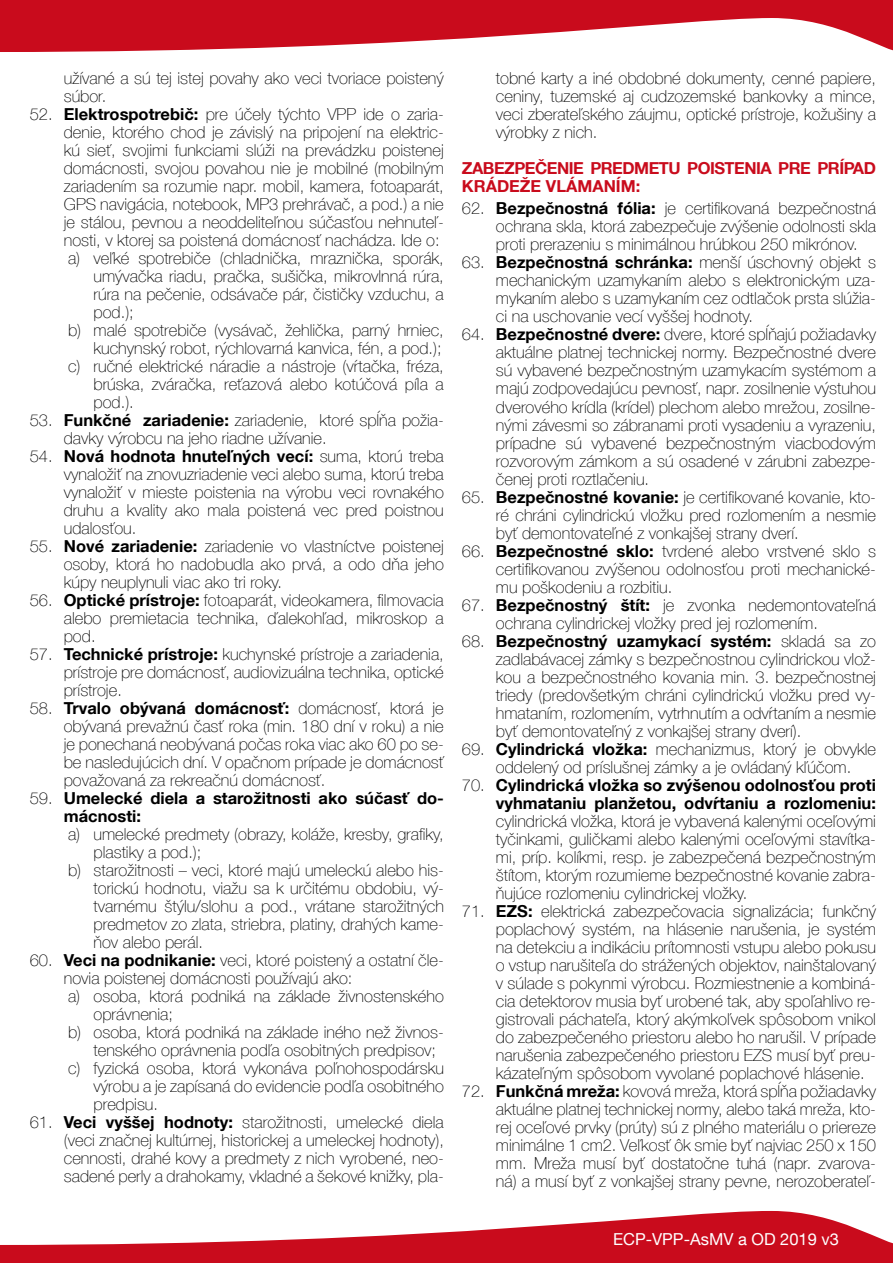
<style>
.page{position:relative;width:893px;height:1263px;background:#fff}
.page>*{position:absolute;margin:0;border:0;box-sizing:border-box;transform-origin:0 0}
.t1{font:100 16.5px/18px "Helvetica Neue LT Com";color:#000;text-align:justify}
.t2{font:700 16.5px/18px "Helvetica Neue LT Com";color:#000}
.t3{font:700 16.5px/18px "Helvetica Neue LT Com";letter-spacing:-.03em;color:#c90b1c}
.t4{font:16.5px "Helvetica Neue LT Com";color:#fff}
.s1{font-weight:700}
.s2{font-weight:100}
</style>
<div class="page">
<svg style="left:0;top:1211px;width:893px;height:52px;fill:#c90b1c"></svg>
<svg style="left:0;top:0;width:893px;height:52px;fill:#c90b1c"></svg>
<p class="t1" style="left:64px;top:69px;width:382px">užívané a sú tej istej povahy ako veci tvoriace poistený súbor.</p>
<p class="t1" style="left:30px;top:105px;width:416px">52. <span class="s1">Elektrospotrebič:</span> pre účely týchto VPP ide o zaria-</p>
<p class="t1" style="left:64px;top:123px;width:382px">denie, ktorého chod je závislý na pripojení na elektric-</p>
<p class="t1" style="left:64px;top:141px;width:382px">kú sieť, svojimi funkciami slúži na prevádzku poistenej</p>
<p class="t1" style="left:64px;top:159px;width:382px">domácnosti, svojou povahou nie je mobilné (mobilným</p>
<p class="t1" style="left:64px;top:177px;width:382px">zariadením sa rozumie napr. mobil, kamera, fotoaparát,</p>
<p class="t1" style="left:64px;top:195px;width:382px">GPS navigácia, notebook, MP3 prehrávač, a pod.) a nie</p>
<p class="t1" style="left:64px;top:213px;width:382px">je stálou, pevnou a neoddeliteľnou súčasťou nehnuteľ-</p>
<p class="t1" style="left:64px;top:231px;width:377px">nosti, v ktorej sa poistená domácnosť nachádza. Ide o:</p>
<p class="t1" style="left:68px;top:249px;width:377px">a) veľké spotrebiče (chladnička, mraznička, sporák,</p>
<p class="t1" style="left:94px;top:267px;width:352px">umývačka riadu, pračka, sušička, mikrovlnná rúra,</p>
<p class="t1" style="left:94px;top:285px;width:352px">rúra na pečenie, odsávače pár, čističky vzduchu, a</p>
<p class="t1" style="left:94px;top:303px;width:42px">pod.);</p>
<p class="t1" style="left:68px;top:321px;width:377px">b) malé spotrebiče (vysávač, žehlička, parný hrniec,</p>
<p class="t1" style="left:94px;top:339px;width:350px">kuchynský robot, rýchlovarná kanvica, fén, a pod.);</p>
<p class="t1" style="left:68px;top:357px;width:377px">c) ručné elektrické náradie a nástroje (vŕtačka, fréza,</p>
<p class="t1" style="left:94px;top:375px;width:352px">brúska, zváračka, reťazová alebo kotúčová píla a</p>
<p class="t1" style="left:94px;top:393px;width:42px">pod.).</p>
<p class="t1" style="left:64px;top:411px;width:382px;text-indent:-34px">53. <span class="s1">Funkčné zariadenie:</span> zariadenie, ktoré spĺňa požia&shy;davky výrobcu na jeho riadne užívanie.</p>
<p class="t1" style="left:64px;top:447px;width:382px;text-indent:-34px">54. <span class="s1">Nová hodnota hnuteľných vecí:</span> suma, ktorú treba vynaložiť na znovuzriadenie veci alebo suma, ktorú treba vynaložiť v mieste poistenia na výrobu veci rovnakého druhu a kvality ako mala poistená vec pred poistnou udalosťou.</p>
<p class="t1" style="left:64px;top:537px;width:382px;text-indent:-34px">55. <span class="s1">Nové zariadenie:</span> zariadenie vo vlastníctve poistenej osoby, ktorá ho nadobudla ako prvá, a odo dňa jeho kúpy neuplynuli viac ako tri roky.</p>
<p class="t1" style="left:64px;top:591px;width:382px;text-indent:-34px">56. <span class="s1">Optické prístroje:</span> fotoaparát, videokamera, filmovacia alebo premietacia technika, ďalekohľad, mikroskop a pod.</p>
<p class="t1" style="left:64px;top:645px;width:382px;text-indent:-34px">57. <span class="s1">Technické prístroje:</span> kuchynské prístroje a zariadenia, prístroje pre domácnosť, audiovizuálna technika, optické prístroje.</p>
<p class="t1" style="left:64px;top:699px;width:382px;text-indent:-34px">58. <span class="s1">Trvalo obývaná domácnosť:</span> domácnosť, ktorá je obývaná prevažnú časť roka (min. 180 dní v roku) a nie je ponechaná neobývaná počas roka viac ako 60 po se&shy;be nasledujúcich dní. V opačnom prípade je domácnosť považovaná za rekreačnú domácnosť.</p>
<p class="t2" style="left:64px;top:789px;width:382px;text-indent:-34px"><span class="s2">59.</span> Umelecké diela a starožitnosti ako súčasť do&shy;mácnosti:</p>
<p class="t1" style="left:68px;top:825px;width:377px">a) umelecké predmety (obrazy, koláže, kresby, grafiky,</p>
<p class="t1" style="left:94px;top:843px;width:109px">plastiky a pod.);</p>
<p class="t1" style="left:68px;top:861px;width:377px">b) starožitnosti – veci, ktoré majú umeleckú alebo his-</p>
<p class="t1" style="left:94px;top:879px;width:352px">torickú hodnotu, viažu sa k určitému obdobiu, vý-</p>
<p class="t1" style="left:94px;top:897px;width:352px">tvarnému štýlu/slohu a pod., vrátane starožitných</p>
<p class="t1" style="left:94px;top:915px;width:352px">predmetov zo zlata, striebra, platiny, drahých kame-</p>
<p class="t1" style="left:94px;top:933px;width:111px">ňov alebo perál.</p>
<p class="t1" style="left:30px;top:951px;width:416px">60. <span class="s1">Veci na podnikanie:</span> veci, ktoré poistený a ostatní čle-</p>
<p class="t1" style="left:64px;top:969px;width:290px">novia poistenej domácnosti používajú ako:</p>
<p class="t1" style="left:68px;top:987px;width:377px">a) osoba, ktorá podniká na základe živnostenského</p>
<p class="t1" style="left:94px;top:1005px;width:81px">oprávnenia;</p>
<p class="t1" style="left:68px;top:1023px;width:377px">b) osoba, ktorá podniká na základe iného než živnos-</p>
<p class="t1" style="left:94px;top:1041px;width:344px">tenského oprávnenia podľa osobitných predpisov;</p>
<p class="t1" style="left:68px;top:1059px;width:377px">c) fyzická osoba, ktorá vykonáva poľnohospodársku</p>
<p class="t1" style="left:94px;top:1077px;width:352px">výrobu a je zapísaná do evidencie podľa osobitného</p>
<p class="t1" style="left:94px;top:1095px;width:66px">predpisu.</p>
<p class="t1" style="left:64px;top:1113px;width:382px;text-indent:-34px">61. <span class="s1">Veci vyššej hodnoty:</span> starožitnosti, umelecké diela (veci značnej kultúrnej, historickej a umeleckej hodnoty), cennosti, drahé kovy a predmety z nich vyrobené, neo&shy;sadené perly a drahokamy, vkladné a šekové knižky, pla-</p>
<p class="t1" style="left:496px;top:69px;width:382px">tobné karty a iné obdobné dokumenty, cenné papiere, ceniny, tuzemské aj cudzozemské bankovky a mince, veci zberateľského záujmu, optické prístroje, kožušiny a výrobky z nich.</p>
<p class="t3" style="left:462px;top:159px;width:416px">ZABEZPEČENIE PREDMETU POISTENIA PRE PRÍPAD<br>KRÁDEŽE VLÁMANÍM:</p>
<p class="t1" style="left:496px;top:199px;width:382px;text-indent:-34px">62. <span class="s1">Bezpečnostná fólia:</span> je certifikovaná bezpečnostná ochrana skla, ktorá zabezpečuje zvýšenie odolnosti skla proti prerazeniu s minimálnou hrúbkou 250 mikrónov.</p>
<p class="t1" style="left:496px;top:253px;width:382px;text-indent:-34px">63. <span class="s1">Bezpečnostná schránka:</span> menší úschovný objekt s mechanickým uzamykaním alebo s elektronickým uza&shy;mykaním alebo s uzamykaním cez odtlačok prsta slúžia&shy;ci na uschovanie vecí vyššej hodnoty.</p>
<p class="t1" style="left:496px;top:325px;width:382px;text-indent:-34px">64. <span class="s1">Bezpečnostné dvere:</span> dvere, ktoré spĺňajú požiadavky aktuálne platnej technickej normy. Bezpečnostné dvere sú vybavené bezpečnostným uzamykacím systémom a majú zodpovedajúcu pevnosť, napr. zosilnenie výstuhou dverového krídla (krídel) plechom alebo mrežou, zosilne&shy;nými závesmi so zábranami proti vysadeniu a vyrazeniu, prípadne sú vybavené bezpečnostným viacbodovým rozvorovým zámkom a sú osadené v zárubni zabezpe&shy;čenej proti roztlačeniu.</p>
<p class="t1" style="left:496px;top:487px;width:382px;text-indent:-34px">65. <span class="s1">Bezpečnostné kovanie:</span> je certifikované kovanie, kto&shy;ré chráni cylindrickú vložku pred rozlomením a nesmie byť demontovateľné z vonkajšej strany dverí.</p>
<p class="t1" style="left:496px;top:541px;width:382px;text-indent:-34px">66. <span class="s1">Bezpečnostné sklo:</span> tvrdené alebo vrstvené sklo s certifikovanou zvýšenou odolnosťou proti mechanické&shy;mu poškodeniu a rozbitiu.</p>
<p class="t1" style="left:496px;top:595px;width:382px;text-indent:-34px">67. <span class="s1">Bezpečnostný štít:</span> je zvonka nedemontovateľná ochrana cylindrickej vložky pred jej rozlomením.</p>
<p class="t1" style="left:496px;top:631px;width:382px;text-indent:-34px">68. <span class="s1">Bezpečnostný uzamykací systém:</span> skladá sa zo zadlabávacej zámky s bezpečnostnou cylindrickou vlož&shy;kou a bezpečnostného kovania min. 3. bezpečnostnej triedy (predovšetkým chráni cylindrickú vložku pred vy&shy;hmataním, rozlomením, vytrhnutím a odvŕtaním a nesmie byť demontovateľný z vonkajšej strany dverí).</p>
<p class="t1" style="left:462px;top:739px;width:416px;text-align:center">69. <span class="s1">Cylindrická vložka:</span> mechanizmus, ktorý je obvykle oddelený od príslušnej zámky a je ovládaný kľúčom.</p>
<p class="t2" style="left:462px;top:775px;width:416px;text-align:right"><span class="s2">70.</span> Cylindrická vložka so zvýšenou odolnosťou proti vyhmataniu planžetou, odvŕtaniu a rozlomeniu:</p>
<p class="t1" style="left:496px;top:811px;width:382px">cylindrická vložka, ktorá je vybavená kalenými oceľovými tyčinkami, guličkami alebo kalenými oceľovými stavítka&shy;mi, príp. kolíkmi, resp. je zabezpečená bezpečnostným štítom, ktorým rozumieme bezpečnostné kovanie zabra&shy;ňujúce rozlomeniu cylindrickej vložky.</p>
<p class="t1" style="left:496px;top:901px;width:382px;text-indent:-34px">71. <span class="s1">EZS:</span> elektrická zabezpečovacia signalizácia; funkčný poplachový systém, na hlásenie narušenia, je systém na detekciu a indikáciu prítomnosti vstupu alebo pokusu o vstup narušiteľa do strážených objektov, nainštalovaný v súlade s pokynmi výrobcu. Rozmiestnenie a kombiná&shy;cia detektorov musia byť urobené tak, aby spoľahlivo re&shy;gistrovali páchateľa, ktorý akýmkoľvek spôsobom vnikol do zabezpečeného priestoru alebo ho narušil. V prípade narušenia zabezpečeného priestoru EZS musí byť preu&shy;kázateľným spôsobom vyvolané poplachové hlásenie.</p>
<p class="t1" style="left:496px;top:1081px;width:382px;text-indent:-34px">72. <span class="s1">Funkčná mreža:</span> kovová mreža, ktorá spĺňa požiadavky aktuálne platnej technickej normy, alebo taká mreža, kto&shy;rej oceľové prvky (prúty) sú z plného materiálu o priereze minimálne 1 cm2. Veľkosť ôk smie byť najviac 250 x 150 mm. Mreža musí byť dostatočne tuhá (napr. zvarova&shy;ná) a musí byť z vonkajšej strany pevne, nerozoberateľ-</p>
<p class="t4" style="left:613px;top:1229px;width:227px">ECP-VPP-AsMV a OD 2019 v3</p>
</div>
